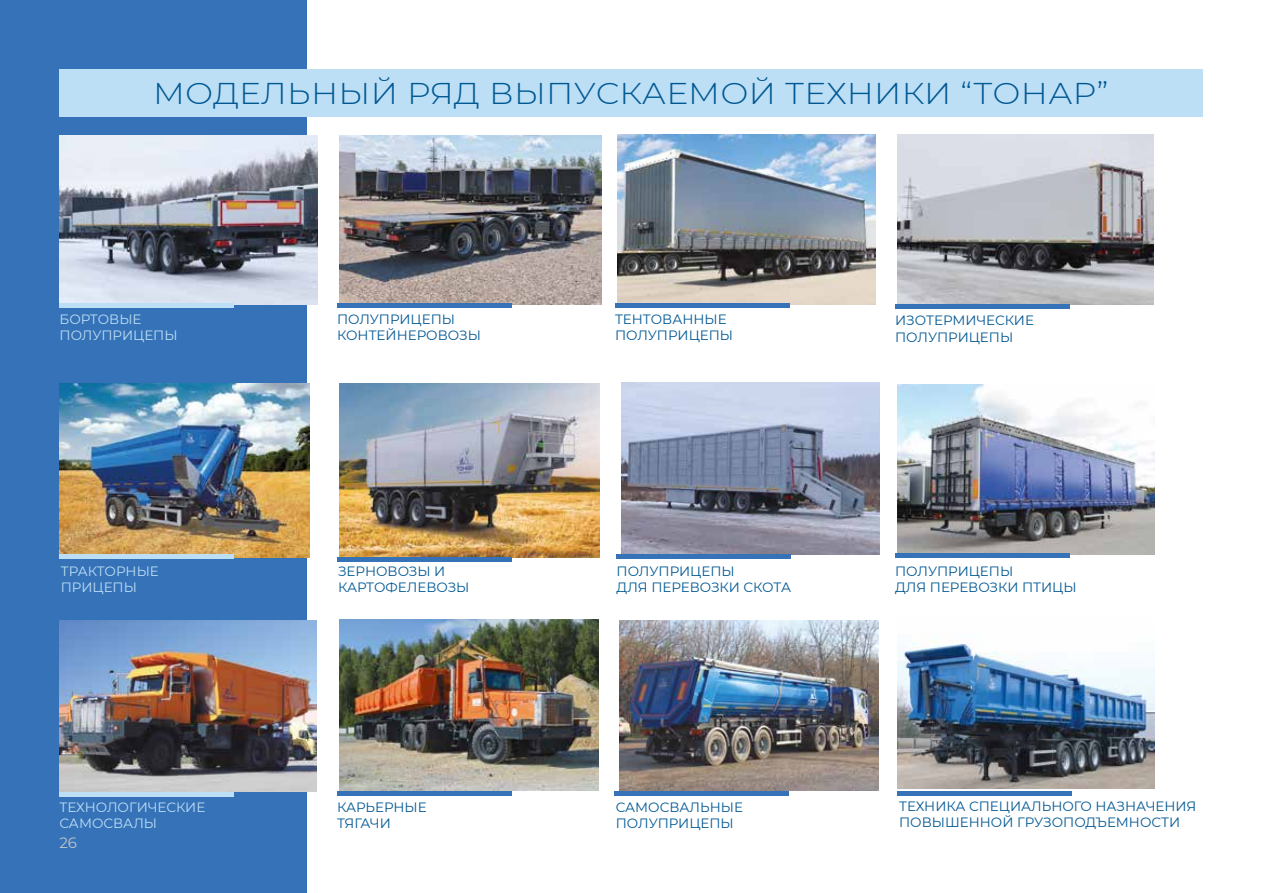
<style>
.page{position:relative;width:1263px;height:893px;background:#fff}
.page>*{position:absolute;margin:0;border:0;box-sizing:border-box;transform-origin:0 0}
.t1{font:300 30px "Montserrat";letter-spacing:.01em;color:#005893;scale:1.1 1}
.t2{font:15px "Montserrat";color:#c3c5c8}
.t3{font:13.5px/16.2px "Montserrat";color:#005893}
.t4{font:13.5px/16.2px "Montserrat";color:#bddff5}
</style>
<div class="page">
<div style="left:0;top:0;width:306px;height:893px;background:#3572b8"></div>
<img style="left:339px;top:383px;width:261px;height:174px">
<img style="left:619px;top:620px;width:259px;height:170px">
<img style="left:617px;top:134px;width:258px;height:170px">
<img style="left:897px;top:134px;width:256px;height:170px">
<img style="left:60px;top:135px;width:257px;height:169px">
<img style="left:339px;top:135px;width:263px;height:170px">
<img style="left:60px;top:383px;width:250px;height:174px">
<img style="left:621px;top:382px;width:259px;height:172px">
<img style="left:897px;top:384px;width:258px;height:170px">
<img style="left:60px;top:620px;width:257px;height:171px">
<img style="left:339px;top:620px;width:260px;height:171px">
<img style="left:897px;top:640px;width:257px;height:149px">
<div style="left:60px;top:69px;width:1143px;height:48px;background:#bddff5"></div>
<hr style="left:60px;top:304px;width:174px;height:4px;background:#bddff5">
<hr style="left:337px;top:304px;width:174px;height:4px;background:#3572b8">
<hr style="left:615px;top:304px;width:174px;height:4px;background:#3572b8">
<hr style="left:895px;top:304px;width:174px;height:4px;background:#3572b8">
<hr style="left:60px;top:555px;width:174px;height:4px;background:#bddff5">
<hr style="left:617px;top:555px;width:174px;height:4px;background:#3572b8">
<hr style="left:895px;top:554px;width:174px;height:4px;background:#3572b8">
<hr style="left:60px;top:792px;width:174px;height:4px;background:#bddff5">
<hr style="left:338px;top:791px;width:174px;height:4px;background:#3572b8">
<hr style="left:897px;top:791px;width:174px;height:4px;background:#3572b8">
<hr style="left:337px;top:557px;width:174px;height:4px;background:#3572b8">
<hr style="left:614px;top:791px;width:175px;height:4px;background:#3572b8">
<h1 class="t1" style="left:153px;top:73px;width:870px">МОДЕЛЬНЫЙ РЯД ВЫПУСКАЕМОЙ ТЕХНИКИ “ТОНАР”</h1>
<p class="t4" style="left:60px;top:311px;width:120px">БОРТОВЫЕ<br>ПОЛУПРИЦЕПЫ</p>
<p class="t3" style="left:337px;top:311px;width:145px">ПОЛУПРИЦЕПЫ<br>КОНТЕЙНЕРОВОЗЫ</p>
<p class="t3" style="left:895px;top:312px;width:140px">ИЗОТЕРМИЧЕСКИЕ<br>ПОЛУПРИЦЕПЫ</p>
<p class="t3" style="left:615px;top:311px;width:120px">ТЕНТОВАННЫЕ<br>ПОЛУПРИЦЕПЫ</p>
<p class="t4" style="left:61px;top:563px;width:99px">ТРАКТОРНЫЕ<br>ПРИЦЕПЫ</p>
<p class="t3" style="left:338px;top:563px;width:133px">ЗЕРНОВОЗЫ И<br>КАРТОФЕЛЕВОЗЫ</p>
<p class="t3" style="left:617px;top:563px;width:176px">ПОЛУПРИЦЕПЫ<br>ДЛЯ ПЕРЕВОЗКИ СКОТА</p>
<p class="t3" style="left:895px;top:563px;width:183px">ПОЛУПРИЦЕПЫ<br>ДЛЯ ПЕРЕВОЗКИ ПТИЦЫ</p>
<p class="t4" style="left:60px;top:798px;width:147px">ТЕХНОЛОГИЧЕСКИЕ<br>САМОСВАЛЫ</p>
<p class="t3" style="left:899px;top:797px;width:299px">ТЕХНИКА СПЕЦИАЛЬНОГО НАЗНАЧЕНИЯ<br>ПОВЫШЕННОЙ ГРУЗОПОДЪЕМНОСТИ</p>
<p class="t3" style="left:616px;top:798px;width:129px">САМОСВАЛЬНЫЕ<br>ПОЛУПРИЦЕПЫ</p>
<p class="t3" style="left:337px;top:798px;width:91px">КАРЬЕРНЫЕ<br>ТЯГАЧИ</p>
<p class="t2" style="left:60px;top:832px;width:19px">26</p>
</div>
